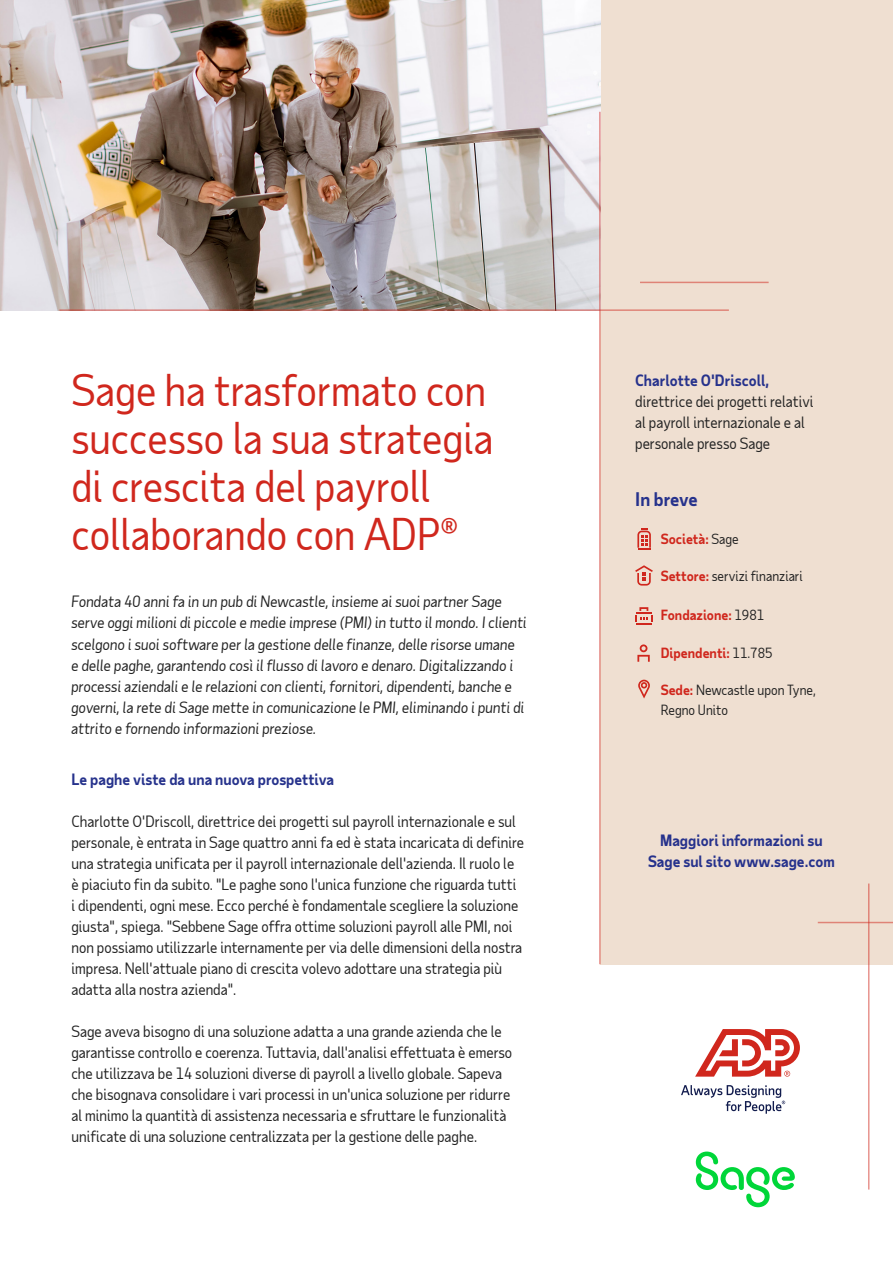
<style>
.page{position:relative;width:893px;height:1263px;background:#fff}
.page>*{position:absolute;margin:0;border:0;box-sizing:border-box;transform-origin:0 0}
.Case_study_title{font:42px/48px "Taub Sans";color:#d0271d}
.Accent_-_vitals{font:700 18px "Taub Sans";letter-spacing:-.01em;color:#26328c}
.Body{font:15px/21px "Taub Sans";color:#222}
.Body-2{font:italic 15px/21px "Taub Sans";color:#222}
.Accent_-_quote{font:15px/21px "Taub Sans";color:#222}
.Second-level_heading{font:700 15px/21px "Taub Sans";color:#26328c;text-align:center}
.Body-3{font:700 15px "Taub Sans";color:#26328c}
.Accent_-_vitals-2{font:13.5px/19.5px "Taub Sans";color:#222}
.Accent_-_vitals-3{font:700 13.5px "Taub Sans";color:#d0271d}
.s1{font-weight:700;color:#26328c}
.s2{font-weight:400;color:#222}
.s3{font-weight:700;color:#d0271d}
</style>
<div class="page">
<div style="left:600px;top:0;width:293px;height:964px;background:#efdfd1"></div>
<img style="left:0;top:0;width:601px;height:311px">
<hr style="left:599px;top:112px;width:2px;height:852px;background:#d0271d">
<hr style="left:868px;top:883px;width:1px;height:306px;background:#d0271d">
<hr style="left:59px;top:309px;width:670px;height:2px;background:#d0271d">
<hr style="left:640px;top:282px;width:129px;height:1px;background:#d0271d">
<hr style="left:818px;top:922px;width:75px;height:1px;background:#d0271d">
<svg style="left:635px;top:565px;width:18px;height:21px"></svg>
<svg style="left:635px;top:607px;width:18px;height:18px"></svg>
<svg style="left:637px;top:528px;width:14px;height:22px"></svg>
<svg style="left:637px;top:644px;width:13px;height:18px"></svg>
<svg style="left:638px;top:680px;width:12px;height:18px"></svg>
<svg style="left:681px;top:1085px;width:104px;height:29px"></svg>
<svg style="left:695px;top:1029px;width:105px;height:47px"></svg>
<svg style="left:696px;top:1151px;width:99px;height:56px"></svg>
<p class="Case_study_title" style="left:71px;top:366px;width:424px">Sage ha trasformato con successo la sua strategia di crescita del payroll collaborando con ADP®</p>
<p class="Body-2" style="left:71px;top:591px;width:457px">Fondata 40 anni fa in un pub di Newcastle, insieme ai suoi partner Sage serve oggi milioni di piccole e medie imprese (PMI) in tutto il mondo. I clienti scelgono i suoi software per la gestione delle finanze, delle risorse umane<br>e delle paghe, garantendo così il flusso di lavoro e denaro. Digitalizzando i processi aziendali e le relazioni con clienti, fornitori, dipendenti, banche e governi, la rete di Sage mette in comunicazione le PMI, eliminando i punti di attrito e fornendo informazioni preziose.</p>
<p class="Body-3" style="left:71px;top:769px;width:264px">Le paghe viste da una nuova prospettiva</p>
<p class="Body" style="left:71px;top:810px;width:454px">Charlotte O'Driscoll, direttrice dei progetti sul payroll internazionale e sul personale, è entrata in Sage quattro anni fa ed è stata incaricata di definire una strategia unificata per il payroll internazionale dell'azienda. Il ruolo le è piaciuto fin da subito. "Le paghe sono l'unica funzione che riguarda tutti<br>i dipendenti, ogni mese. Ecco perché è fondamentale scegliere la soluzione giusta", spiega. "Sebbene Sage offra ottime soluzioni payroll alle PMI, noi non possiamo utilizzarle internamente per via delle dimensioni della nostra impresa. Nell'attuale piano di crescita volevo adottare una strategia più adatta alla nostra azienda".</p>
<p class="Body" style="left:71px;top:1020px;width:442px">Sage aveva bisogno di una soluzione adatta a una grande azienda che le garantisse controllo e coerenza. Tuttavia, dall'analisi effettuata è emerso che utilizzava be 14 soluzioni diverse di payroll a livello globale. Sapeva che bisognava consolidare i vari processi in un'unica soluzione per ridurre al minimo la quantità di assistenza necessaria e sfruttare le funzionalità unificate di una soluzione centralizzata per la gestione delle paghe.</p>
<p class="Accent_-_quote" style="left:635px;top:369px;width:180px"><span class="s1">Charlotte O'Driscoll, </span>direttrice dei progetti relativi al payroll internazionale e al personale presso Sage</p>
<p class="Accent_-_vitals" style="left:635px;top:487px;width:64px">In breve</p>
<p class="Accent_-_vitals-3" style="left:661px;top:530px;width:80px">Società: <span class="s2">Sage</span></p>
<p class="Accent_-_vitals-2" style="left:661px;top:566px;width:144px"><span class="s3">Settore:</span> servizi finanziari</p>
<p class="Accent_-_vitals-3" style="left:661px;top:606px;width:105px">Fondazione: <span class="s2">1981</span></p>
<p class="Accent_-_vitals-3" style="left:661px;top:644px;width:113px">Dipendenti: <span class="s2">11.785</span></p>
<p class="Accent_-_vitals-2" style="left:661px;top:680px;width:157px"><span class="s3">Sede:</span> Newcastle upon Tyne,<br>Regno Unito</p>
<p class="Second-level_heading" style="left:648px;top:829px;width:188px">Maggiori informazioni su<br>Sage sul sito www.sage.com</p>
</div>
